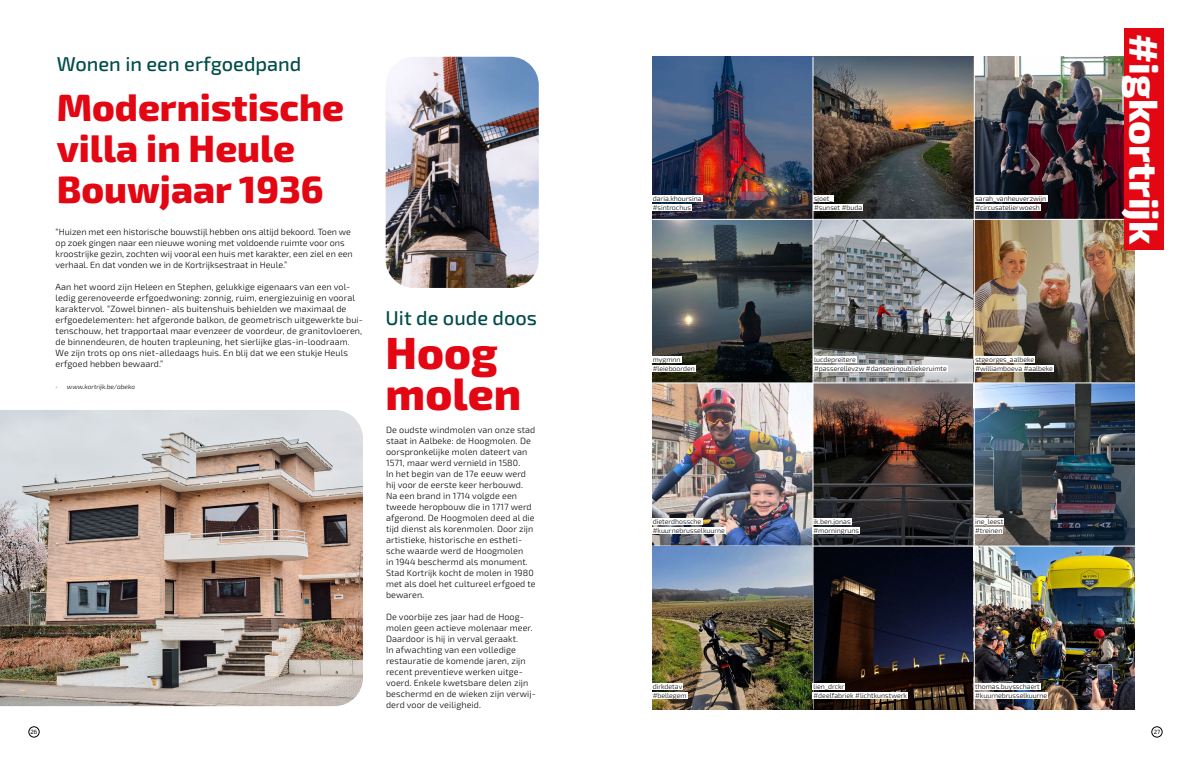
<style>
.page{position:relative;width:1191px;height:766px;background:#fff}
.page>*{position:absolute;margin:0;border:0;box-sizing:border-box;transform-origin:0 0}
.t1{font:800 45px/41px "Exo 2";color:#e30613}
.t2{font:800 40px "Exo 2";color:#fff}
.t3{font:800 38px/41px "Exo 2";color:#e30613}
.t4{font:500 20px "Exo 2";color:#004c4a}
.t5{font:300 9px/11px "Exo 2";letter-spacing:.01em;color:#000}
.t6{font:300 7px/9px "Exo 2";color:#000}
.t7{font:italic 300 6.5px "Exo 2";color:#000}
.t8{font:italic 100 6.5px "Exo 2";color:#000}
.t9{font:6px "Exo 2";color:#000}
</style>
<div class="page">
<img style="left:652px;top:57px;width:160px;height:162px">
<svg style="left:652px;top:220px;width:160px;height:162px;background:#40484a"></svg>
<img style="left:652px;top:383px;width:160px;height:162px">
<svg style="left:813px;top:220px;width:160px;height:162px;background:#8a8d90"></svg>
<img style="left:974px;top:57px;width:150px;height:162px">
<img style="left:813px;top:383px;width:160px;height:162px">
<svg style="left:813px;top:546px;width:160px;height:163px;background:#1c1820"></svg>
<img style="left:813px;top:57px;width:160px;height:162px">
<img style="left:974px;top:220px;width:160px;height:162px">
<img style="left:974px;top:383px;width:160px;height:162px">
<img style="left:974px;top:546px;width:160px;height:163px">
<div style="left:652px;top:195px;width:50px;height:6px;background:#fff"></div>
<div style="left:652px;top:204px;width:39px;height:6px;background:#fff"></div>
<div style="left:652px;top:356px;width:29px;height:7px;background:#fff"></div>
<div style="left:652px;top:365px;width:44px;height:7px;background:#fff"></div>
<div style="left:652px;top:518px;width:50px;height:6px;background:#fff"></div>
<div style="left:652px;top:527px;width:74px;height:6px;background:#fff"></div>
<div style="left:812px;top:518px;width:39px;height:6px;background:#fff"></div>
<div style="left:812px;top:527px;width:48px;height:6px;background:#fff"></div>
<div style="left:813px;top:195px;width:20px;height:6px;background:#fff"></div>
<div style="left:813px;top:204px;width:50px;height:6px;background:#fff"></div>
<div style="left:974px;top:356px;width:61px;height:7px;background:#fff"></div>
<div style="left:974px;top:365px;width:79px;height:7px;background:#fff"></div>
<div style="left:813px;top:356px;width:43px;height:7px;background:#fff"></div>
<div style="left:813px;top:365px;width:134px;height:7px;background:#fff"></div>
<div style="left:974px;top:195px;width:73px;height:6px;background:#fff"></div>
<div style="left:974px;top:204px;width:66px;height:6px;background:#fff"></div>
<div style="left:974px;top:518px;width:30px;height:6px;background:#fff"></div>
<div style="left:974px;top:527px;width:29px;height:6px;background:#fff"></div>
<div style="left:974px;top:682px;width:66px;height:7px;background:#fff"></div>
<div style="left:974px;top:691px;width:74px;height:7px;background:#fff"></div>
<div style="left:1124px;top:28px;width:39px;height:222px;background:#e30613"></div>
<img style="left:652px;top:546px;width:160px;height:163px">
<div style="left:812px;top:682px;width:33px;height:7px;background:#fff"></div>
<div style="left:812px;top:691px;width:96px;height:7px;background:#fff"></div>
<div style="left:652px;top:682px;width:31px;height:7px;background:#fff"></div>
<div style="left:652px;top:691px;width:35px;height:7px;background:#fff"></div>
<img style="left:386px;top:57px;width:153px;height:231px">
<img style="left:0;top:410px;width:363px;height:296px">
<div style="left:28px;top:726px;width:12px;height:11px;border:1px solid #000;border-radius:50%"></div>
<div style="left:1151px;top:726px;width:11px;height:11px;border:1px solid #000;border-radius:50%"></div>
<h3 class="t4" style="left:57px;top:49px;width:246px">Wonen in een erfgoedpand</h3>
<h3 class="t3" style="left:57px;top:84px;width:289px">Modernistische villa in Heule<br>Bouwjaar 1936</h3>
<p class="t5" style="left:56px;top:226px;width:299px">“Huizen met een historische bouwstijl hebben ons altijd bekoord. Toen we op zoek gingen naar een nieuwe woning met voldoende ruimte voor ons kroostrijke gezin, zochten wij vooral een huis met karakter, een ziel en een verhaal. En dat vonden we in de Kortrijksestraat in Heule.”</p>
<p class="t5" style="left:56px;top:281px;width:309px">Aan het woord zijn Heleen en Stephen, gelukkige eigenaars van een vol&shy;ledig gerenoveerde erfgoedwoning: zonnig, ruim, energiezuinig en vooral karaktervol. “Zowel binnen- als buitenshuis behielden we maximaal de erfgoedelementen: het afgeronde balkon, de geometrisch uitgewerkte bui&shy;tenschouw, het trapportaal maar evenzeer de voordeur, de granitovloeren, de binnendeuren, de houten trapleuning, het sierlijke glas-in-loodraam.<br>We zijn trots op ons niet-alledaags huis. En blij dat we een stukje Heuls erfgoed hebben bewaard.”</p>
<p class="t8" style="left:56px;top:382px;width:3px">›</p>
<p class="t7" style="left:67px;top:382px;width:69px">www.kortrijk.be/abeko</p>
<h3 class="t4" style="left:386px;top:303px;width:153px">Uit de oude doos</h3>
<h1 class="t1" style="left:386px;top:330px;width:137px">Hoog molen</h1>
<p class="t5" style="left:386px;top:424px;width:151px">De oudste windmolen van onze stad staat in Aalbeke: de Hoogmolen. De oorspronkelijke molen dateert van<br>1571, maar werd vernield in 1580.<br>In het begin van de 17e eeuw werd hij voor de eerste keer herbouwd.<br>Na een brand in 1714 volgde een tweede heropbouw die in 1717 werd afgerond. De Hoogmolen deed al die tijd dienst als korenmolen. Door zijn artistieke, historische en estheti&shy;sche waarde werd de Hoogmolen<br>in 1944 beschermd als monument.<br>Stad Kortrijk kocht de molen in 1980 met als doel het cultureel erfgoed te bewaren.</p>
<p class="t5" style="left:386px;top:611px;width:151px">De voorbije zes jaar had de Hoog&shy;molen geen actieve molenaar meer.<br>Daardoor is hij in verval geraakt.<br>In afwachting van een volledige restauratie de komende jaren, zijn recent preventieve werken uitge&shy;voerd. Enkele kwetsbare delen zijn beschermd en de wieken zijn verwij&shy;derd voor de veiligheid.</p>
<p class="t6" style="left:653px;top:193px;width:50px">daria.khoursina #sintrochus</p>
<p class="t6" style="left:814px;top:193px;width:50px">sjoet_<br>#sunset #buda</p>
<p class="t6" style="left:975px;top:193px;width:72px">sarah_vanheuverzwijn #circusatelierwoesh</p>
<h2 class="t2" style="left:1175px;top:34px;width:212px;rotate:90deg">#igkortrijk</h2>
<p class="t6" style="left:653px;top:355px;width:44px">mygmnn #leieboorden</p>
<p class="t6" style="left:814px;top:355px;width:134px">lucdepreitere<br>#passerellevzw #danseninpubliekeruimte</p>
<p class="t6" style="left:975px;top:355px;width:79px">stgeorges_aalbeke #williamboeva #aalbeke</p>
<p class="t6" style="left:653px;top:516px;width:74px">dieterdhossche #kuurnebrusselkuurne</p>
<p class="t6" style="left:813px;top:516px;width:47px">ik.ben.jonas #morningruns</p>
<p class="t6" style="left:975px;top:516px;width:30px">ine_leest #treinen</p>
<p class="t6" style="left:653px;top:681px;width:35px">dirkdetav #bellegem</p>
<p class="t6" style="left:813px;top:681px;width:95px">lien_drckr<br>#deelfabriek #lichtkunstwerk</p>
<p class="t6" style="left:975px;top:681px;width:74px">thomas.buysschaert #kuurnebrusselkuurne</p>
<p class="t9" style="left:31px;top:727px;width:8px">26</p>
<p class="t9" style="left:1153px;top:727px;width:8px">27</p>
</div>
